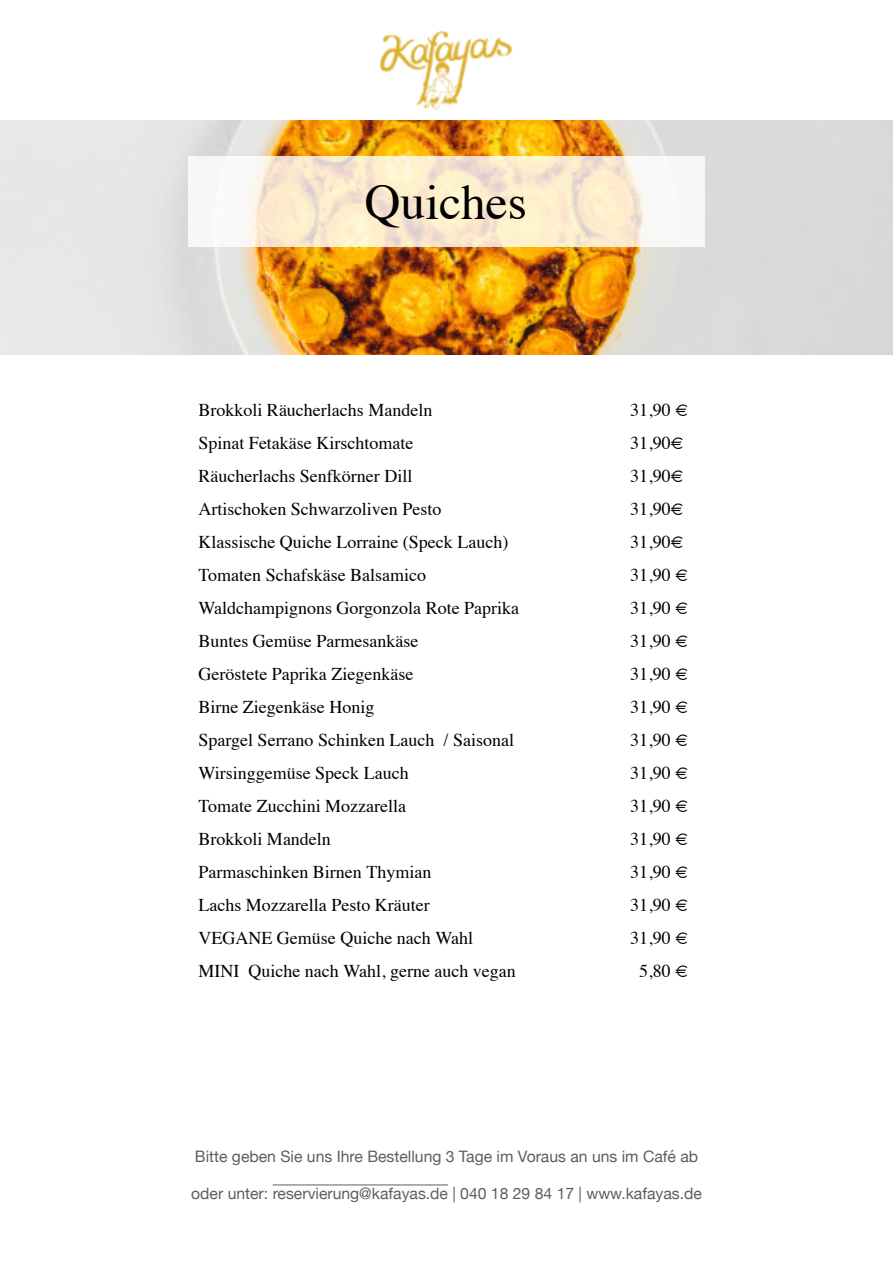
<style>
.page{position:relative;width:893px;height:1264px;background:#fff}
.page>*{position:absolute;margin:0;border:0;box-sizing:border-box;transform-origin:0 0}
.t1{font:49.5px "Times";color:#000}
.t2{font:18px/33px "Times";color:#000}
.t3{font:15.75px "Helvetica Neue";color:#5e5e5e}
</style>
<div class="page">
<img style="left:0;top:120px;width:892px;height:234px">
<div style="left:188px;top:156px;width:516px;height:90px;background:#fff;opacity:.8"></div>
<img style="left:379px;top:30px;width:134px;height:80px">
<hr style="left:273px;top:1184px;width:175px;height:1px;background:#5e5e5e">
<h1 class="t1" style="left:365px;top:181px;width:164px">Quiches</h1>
<p class="t2" style="left:198px;top:395px;width:322px">Brokkoli Räucherlachs Mandeln<br>Spinat Fetakäse Kirschtomate<br>Räucherlachs Senfkörner Dill<br>Artischoken Schwarzoliven Pesto<br>Klassische Quiche Lorraine (Speck Lauch)<br>Tomaten Schafskäse Balsamico<br>Waldchampignons Gorgonzola Rote Paprika<br>Buntes Gemüse Parmesankäse<br>Geröstete Paprika Ziegenkäse<br>Birne Ziegenkäse Honig<br>Spargel Serrano Schinken Lauch / Saisonal<br>Wirsinggemüse Speck Lauch<br>Tomate Zucchini Mozzarella<br>Brokkoli Mandeln<br>Parmaschinken Birnen Thymian<br>Lachs Mozzarella Pesto Kräuter<br>VEGANE Gemüse Quiche nach Wahl<br>MINI Quiche nach Wahl, gerne auch vegan</p>
<p class="t2" style="left:630px;top:395px;width:60px;text-align:center">31,90 €<br>31,90€<br>31,90€<br>31,90€<br>31,90€<br>31,90 €<br>31,90 €<br>31,90 €<br>31,90 €<br>31,90 €<br>31,90 €<br>31,90 €<br>31,90 €<br>31,90 €<br>31,90 €<br>31,90 €<br>31,90 €<br>5,80 €</p>
<p class="t3" style="left:195px;top:1146px;width:505px">Bitte geben Sie uns Ihre Bestellung 3 Tage im Voraus an uns im Café ab</p>
<p class="t3" style="left:191px;top:1183px;width:512px">oder unter: reservierung@kafayas.de | 040 18 29 84 17 | www.kafayas.de</p>
</div>
